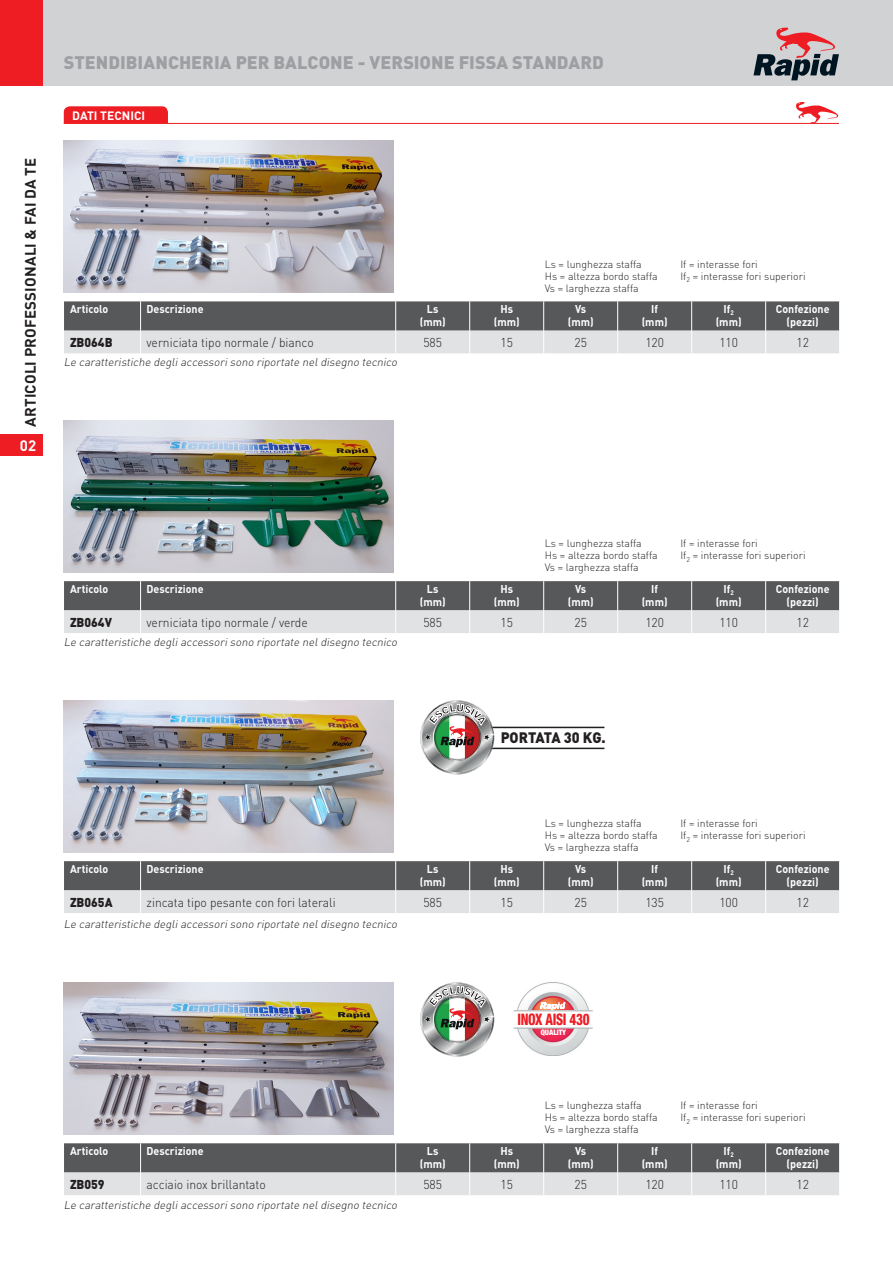
<style>
.page{position:relative;width:893px;height:1263px;background:#fff}
.page>*{position:absolute;margin:0;border:0;box-sizing:border-box;transform-origin:0 0}
.t1{font:900 18px "DIN";color:#9d9fa2}
.t2{font:800 condensed 15.9px "Helvetica Neue";letter-spacing:-.02em;color:#ee1d23;scale:.83 1}
.t3{font:700 15px "DIN";letter-spacing:.01em;color:#231f20}
.t4{font:900 15px "DIN";letter-spacing:-.005em;color:#231f20;scale:.95 1}
.t5{font:700 15px "DIN";color:#fff}
.t6{font:300 12.75px "DIN";color:#231f20;scale:.95 1}
.t7{font:900 12.75px "DIN";color:#231f20;scale:.95 1}
.t8{font:700 12px "DIN";color:#fff}
.t9{font:700 11.25px "DIN";color:#fff;scale:.95 1}
.t10{font:italic 300 11.25px "DIN";color:#231f20}
.t11{font:300 10.5px "DIN";color:#231f20}
.t12{font:900 condensed 7.65px "Helvetica Neue";color:#fff}
</style>
<div class="page">
<div style="left:43px;top:0;width:850px;height:85px;background:#d1d2d4"></div>
<div style="left:64px;top:106px;width:104px;height:17px;background:#ee1d23"></div>
<hr style="left:64px;top:123px;width:775px;height:1px;background:#ee1d23">
<svg style="left:795px;top:102px;width:44px;height:22px"></svg>
<div style="left:0;top:0;width:43px;height:85px;background:#ee1d23"></div>
<svg style="left:753px;top:27px;width:86px;height:53px"></svg>
<img style="left:64px;top:141px;width:330px;height:151px">
<img style="left:64px;top:982px;width:330px;height:152px">
<svg style="left:64px;top:301px;width:776px;height:52px;background:#949597"></svg>
<svg style="left:64px;top:1143px;width:776px;height:52px;background:#949597"></svg>
<img style="left:64px;top:420px;width:330px;height:152px">
<svg style="left:64px;top:581px;width:776px;height:52px;background:#949597"></svg>
<div style="left:0;top:435px;width:43px;height:21px;background:#ee1d23"></div>
<img style="left:64px;top:700px;width:330px;height:152px">
<svg style="left:64px;top:861px;width:776px;height:52px;background:#949597"></svg>
<hr style="left:484px;top:727px;width:120px;height:1px;background:#231f20">
<hr style="left:484px;top:748px;width:120px;height:1px;background:#231f20">
<img style="left:517px;top:982px;width:72px;height:73px">
<div style="left:514px;top:1010px;width:79px;height:18px;background:#fff"></div>
<hr style="left:514px;top:1010px;width:79px;height:1px;background:#a8a9ad">
<hr style="left:514px;top:1028px;width:79px;height:1px;background:#a8a9ad">
<svg style="left:540px;top:1002px;width:25px;height:8px"></svg>
<svg style="left:420px;top:700px;width:79px;height:74px"></svg>
<svg style="left:420px;top:982px;width:75px;height:74px"></svg>
<p class="t3" style="left:21px;top:427px;width:270px;rotate:-90deg">ARTICOLI PROFESSIONALI &amp; FAI DA TE</p>
<p class="t5" style="left:20px;top:436px;width:18px">02</p>
<p class="t1" style="left:64px;top:51px;width:542px">STENDIBIANCHERIA PER BALCONE - VERSIONE FISSA STANDARD</p>
<p class="t8" style="left:72px;top:107px;width:74px">DATI TECNICI</p>
<p class="t9" style="left:70px;top:301px;width:42px">Articolo</p>
<p class="t9" style="left:147px;top:301px;width:62px">Descrizione</p>
<p class="t9" style="left:427px;top:301px;width:14px">Ls</p>
<p class="t9" style="left:420px;top:315px;width:29px">(mm)</p>
<p class="t9" style="left:500px;top:301px;width:15px">Hs</p>
<p class="t9" style="left:494px;top:315px;width:29px">(mm)</p>
<p class="t11" style="left:545px;top:257px;width:98px">Ls = lunghezza staffa</p>
<p class="t11" style="left:545px;top:269px;width:114px">Hs = altezza bordo staffa</p>
<p class="t11" style="left:545px;top:281px;width:95px">Vs = larghezza staffa</p>
<p class="t11" style="left:680px;top:257px;width:79px">If = interasse fori</p>
<p class="t11" style="left:680px;top:269px;width:127px">If<sub>2</sub> = interasse fori superiori</p>
<p class="t9" style="left:575px;top:301px;width:13px">Vs</p>
<p class="t9" style="left:568px;top:315px;width:29px">(mm)</p>
<p class="t9" style="left:651px;top:301px;width:9px">If</p>
<p class="t9" style="left:642px;top:315px;width:29px">(mm)</p>
<p class="t9" style="left:723px;top:301px;width:12px">If<sub>2</sub></p>
<p class="t9" style="left:716px;top:315px;width:29px">(mm)</p>
<p class="t9" style="left:776px;top:301px;width:58px">Confezione</p>
<p class="t9" style="left:787px;top:315px;width:35px">(pezzi)</p>
<p class="t7" style="left:70px;top:334px;width:46px">ZB064B</p>
<p class="t6" style="left:147px;top:334px;width:177px">verniciata tipo normale / bianco</p>
<p class="t6" style="left:423px;top:335px;width:21px">585</p>
<p class="t6" style="left:500px;top:335px;width:15px">15</p>
<p class="t6" style="left:574px;top:335px;width:15px">25</p>
<p class="t6" style="left:645px;top:335px;width:21px">120</p>
<p class="t6" style="left:719px;top:335px;width:21px">110</p>
<p class="t6" style="left:796px;top:335px;width:15px">12</p>
<p class="t10" style="left:64px;top:355px;width:337px">Le caratteristiche degliaccessorisono riportate neldisegno tecnico</p>
<p class="t9" style="left:70px;top:581px;width:42px">Articolo</p>
<p class="t9" style="left:147px;top:581px;width:62px">Descrizione</p>
<p class="t9" style="left:427px;top:581px;width:14px">Ls</p>
<p class="t9" style="left:420px;top:595px;width:29px">(mm)</p>
<p class="t9" style="left:500px;top:581px;width:15px">Hs</p>
<p class="t9" style="left:494px;top:595px;width:29px">(mm)</p>
<p class="t11" style="left:545px;top:537px;width:98px">Ls = lunghezza staffa</p>
<p class="t11" style="left:545px;top:549px;width:114px">Hs = altezza bordo staffa</p>
<p class="t11" style="left:545px;top:561px;width:95px">Vs = larghezza staffa</p>
<p class="t11" style="left:680px;top:537px;width:79px">If = interasse fori</p>
<p class="t11" style="left:680px;top:549px;width:127px">If<sub>2</sub> = interasse fori superiori</p>
<p class="t9" style="left:575px;top:581px;width:13px">Vs</p>
<p class="t9" style="left:568px;top:595px;width:29px">(mm)</p>
<p class="t9" style="left:651px;top:581px;width:9px">If</p>
<p class="t9" style="left:642px;top:595px;width:29px">(mm)</p>
<p class="t9" style="left:723px;top:581px;width:12px">If<sub>2</sub></p>
<p class="t9" style="left:716px;top:595px;width:29px">(mm)</p>
<p class="t9" style="left:776px;top:581px;width:58px">Confezione</p>
<p class="t9" style="left:787px;top:595px;width:35px">(pezzi)</p>
<p class="t7" style="left:70px;top:614px;width:46px">ZB064V</p>
<p class="t6" style="left:147px;top:614px;width:171px">verniciata tipo normale / verde</p>
<p class="t6" style="left:423px;top:614px;width:21px">585</p>
<p class="t6" style="left:500px;top:614px;width:15px">15</p>
<p class="t6" style="left:574px;top:614px;width:15px">25</p>
<p class="t6" style="left:645px;top:614px;width:21px">120</p>
<p class="t6" style="left:719px;top:614px;width:21px">110</p>
<p class="t6" style="left:796px;top:614px;width:15px">12</p>
<p class="t10" style="left:64px;top:635px;width:337px">Le caratteristiche degliaccessorisono riportate neldisegno tecnico</p>
<p class="t9" style="left:70px;top:861px;width:42px">Articolo</p>
<p class="t9" style="left:147px;top:861px;width:62px">Descrizione</p>
<p class="t9" style="left:427px;top:861px;width:14px">Ls</p>
<p class="t9" style="left:420px;top:875px;width:29px">(mm)</p>
<p class="t4" style="left:501px;top:728px;width:112px">PORTATA 30 KG.</p>
<p class="t9" style="left:500px;top:861px;width:15px">Hs</p>
<p class="t9" style="left:494px;top:875px;width:29px">(mm)</p>
<p class="t11" style="left:545px;top:817px;width:98px">Ls = lunghezza staffa</p>
<p class="t11" style="left:545px;top:829px;width:114px">Hs = altezza bordo staffa</p>
<p class="t11" style="left:545px;top:841px;width:95px">Vs = larghezza staffa</p>
<p class="t11" style="left:680px;top:817px;width:79px">If = interasse fori</p>
<p class="t11" style="left:680px;top:829px;width:127px">If<sub>2</sub> = interasse fori superiori</p>
<p class="t9" style="left:575px;top:861px;width:13px">Vs</p>
<p class="t9" style="left:568px;top:875px;width:29px">(mm)</p>
<p class="t9" style="left:651px;top:861px;width:9px">If</p>
<p class="t9" style="left:642px;top:875px;width:29px">(mm)</p>
<p class="t9" style="left:723px;top:861px;width:12px">If<sub>2</sub></p>
<p class="t9" style="left:716px;top:875px;width:29px">(mm)</p>
<p class="t9" style="left:776px;top:861px;width:58px">Confezione</p>
<p class="t9" style="left:787px;top:875px;width:35px">(pezzi)</p>
<p class="t7" style="left:70px;top:894px;width:46px">ZB065A</p>
<p class="t6" style="left:147px;top:894px;width:201px">zincata tipo pesante con fori laterali</p>
<p class="t6" style="left:423px;top:894px;width:21px">585</p>
<p class="t6" style="left:500px;top:894px;width:15px">15</p>
<p class="t6" style="left:574px;top:894px;width:15px">25</p>
<p class="t6" style="left:645px;top:894px;width:21px">135</p>
<p class="t6" style="left:719px;top:894px;width:21px">100</p>
<p class="t6" style="left:796px;top:894px;width:15px">12</p>
<p class="t10" style="left:64px;top:917px;width:337px">Le caratteristiche degliaccessorisono riportate neldisegno tecnico</p>
<p class="t9" style="left:70px;top:1143px;width:42px">Articolo</p>
<p class="t9" style="left:147px;top:1143px;width:62px">Descrizione</p>
<p class="t9" style="left:427px;top:1143px;width:14px">Ls</p>
<p class="t9" style="left:420px;top:1157px;width:29px">(mm)</p>
<p class="t2" style="left:517px;top:1010px;width:88px">INOX AISI 430</p>
<p class="t12" style="left:541px;top:1028px;width:27px">QUALITY</p>
<p class="t9" style="left:500px;top:1143px;width:15px">Hs</p>
<p class="t9" style="left:494px;top:1157px;width:29px">(mm)</p>
<p class="t11" style="left:545px;top:1099px;width:98px">Ls = lunghezza staffa</p>
<p class="t11" style="left:545px;top:1111px;width:114px">Hs = altezza bordo staffa</p>
<p class="t11" style="left:545px;top:1123px;width:95px">Vs = larghezza staffa</p>
<p class="t11" style="left:680px;top:1099px;width:79px">If = interasse fori</p>
<p class="t11" style="left:680px;top:1111px;width:127px">If<sub>2</sub> = interasse fori superiori</p>
<p class="t9" style="left:575px;top:1143px;width:13px">Vs</p>
<p class="t9" style="left:568px;top:1157px;width:29px">(mm)</p>
<p class="t9" style="left:651px;top:1143px;width:9px">If</p>
<p class="t9" style="left:642px;top:1157px;width:29px">(mm)</p>
<p class="t9" style="left:723px;top:1143px;width:12px">If<sub>2</sub></p>
<p class="t9" style="left:716px;top:1157px;width:29px">(mm)</p>
<p class="t9" style="left:776px;top:1143px;width:58px">Confezione</p>
<p class="t9" style="left:787px;top:1157px;width:35px">(pezzi)</p>
<p class="t7" style="left:70px;top:1176px;width:38px">ZB059</p>
<p class="t6" style="left:147px;top:1176px;width:127px">acciaio inox brillantato</p>
<p class="t6" style="left:423px;top:1176px;width:21px">585</p>
<p class="t6" style="left:500px;top:1176px;width:15px">15</p>
<p class="t6" style="left:574px;top:1176px;width:15px">25</p>
<p class="t6" style="left:645px;top:1176px;width:21px">120</p>
<p class="t6" style="left:719px;top:1176px;width:21px">110</p>
<p class="t6" style="left:796px;top:1176px;width:15px">12</p>
<p class="t10" style="left:64px;top:1197px;width:337px">Le caratteristiche degliaccessorisono riportate neldisegno tecnico</p>
</div>
